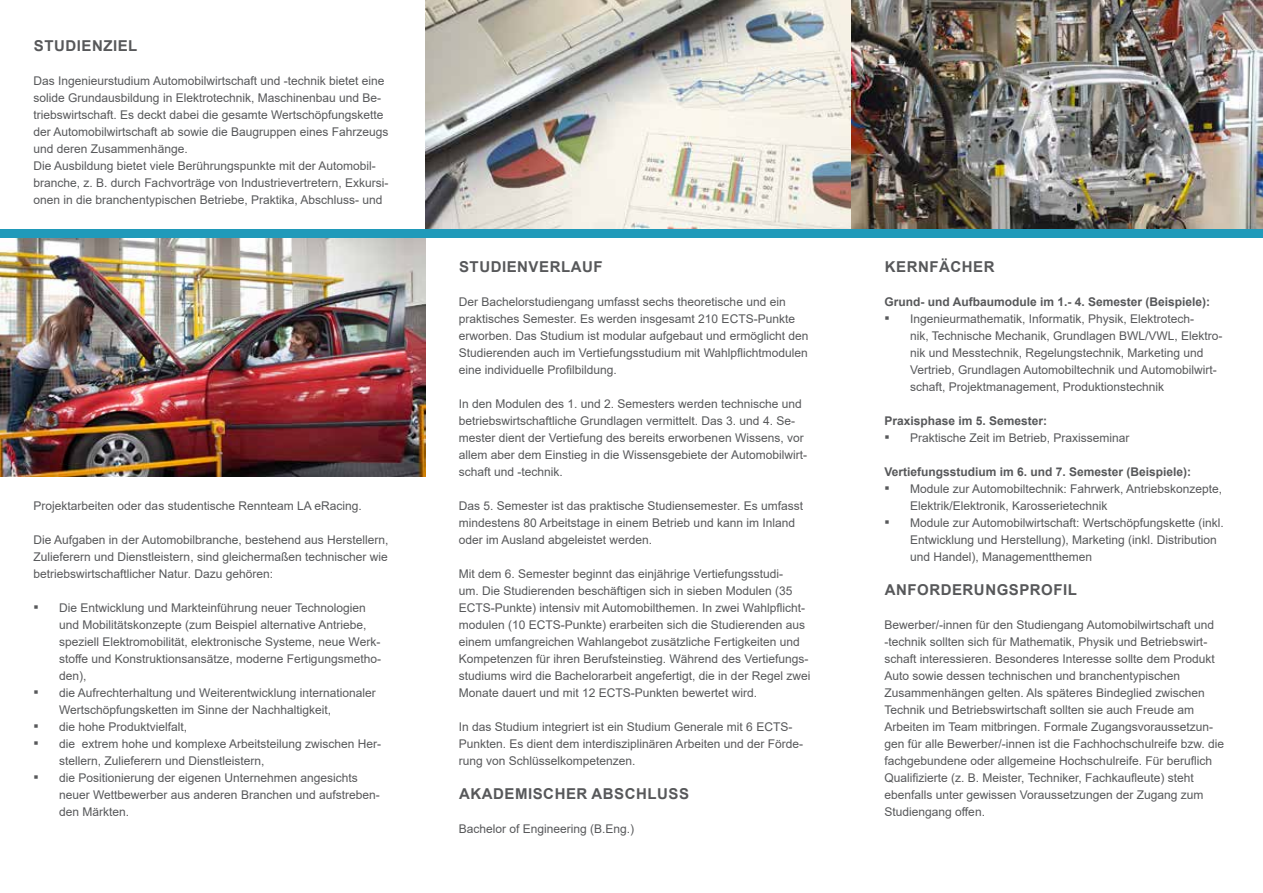
<style>
.page{position:relative;width:1263px;height:893px;background:#fff}
.page>*{position:absolute;margin:0;border:0;box-sizing:border-box;transform-origin:0 0}
.t1{font:700 15px "Arial";letter-spacing:.035em;color:#57585a}
.t2{font:12px/17px "Arial";color:#57585a}
.t3{font:700 12px "Arial";color:#57585a}
.s1{font-size:15px}
</style>
<div class="page">
<img style="left:0;top:238px;width:425px;height:238px">
<img style="left:425px;top:0;width:838px;height:230px">
<div style="left:0;top:230px;width:1263px;height:8px;background:#209aba"></div>
<p class="t1" style="left:34px;top:35px;width:105px">STUDIENZIEL</p>
<p class="t2" style="left:34px;top:72px;width:356px">Das Ingenieurstudium Automobilwirtschaft und -technik bietet eine solide Grundausbildung in Elektrotechnik, Maschinenbau und Be&shy;triebswirtschaft. Es deckt dabei die gesamte Wertschöpfungskette der Automobilwirtschaft ab sowie die Baugruppen eines Fahrzeugs und deren Zusammenhänge.<br>Die Ausbildung bietet viele Berührungspunkte mit der Automobil&shy;branche, z. B. durch Fachvorträge von Industrievertretern, Exkursi&shy;onen in die branchentypischen Betriebe, Praktika, Abschluss- und</p>
<p class="t2" style="left:34px;top:497px;width:330px">Projektarbeiten oder das studentische Rennteam LA eRacing.</p>
<p class="t2" style="left:34px;top:531px;width:356px;text-align:justify">Die Aufgaben in der Automobilbranche, bestehend aus Herstellern, Zulieferern und Dienstleistern, sind gleichermaßen technischer wie betriebswirtschaftlicher Natur. Dazu gehören:</p>
<p class="t2" style="left:59px;top:600px;width:323px;text-indent:-26px"><span class="s1">▪</span> Die Entwicklung und Markteinführung neuer Technologien und Mobilitätskonzepte (zum Beispiel alternative Antriebe, speziell Elektromobilität, elektronische Systeme, neue Werk&shy;stoffe und Konstruktionsansätze, moderne Fertigungsmetho&shy;den),</p>
<p class="t2" style="left:59px;top:685px;width:318px;text-indent:-26px"><span class="s1">▪</span> die Aufrechterhaltung und Weiterentwicklung internationaler<br>Wertschöpfungsketten im Sinne der Nachhaltigkeit,</p>
<p class="t2" style="left:34px;top:719px;width:155px"><span class="s1">▪</span> die hohe Produktvielfalt,</p>
<p class="t2" style="left:59px;top:736px;width:324px;text-indent:-26px"><span class="s1">▪</span> die extrem hohe und komplexe Arbeitsteilung zwischen Her&shy;stellern, Zulieferern und Dienstleistern,</p>
<p class="t2" style="left:59px;top:770px;width:322px;text-indent:-26px"><span class="s1">▪</span> die Positionierung der eigenen Unternehmen angesichts neuer Wettbewerber aus anderen Branchen und aufstreben&shy;den Märkten.</p>
<p class="t1" style="left:459px;top:256px;width:145px">STUDIENVERLAUF</p>
<p class="t2" style="left:459px;top:293px;width:351px">Der Bachelorstudiengang umfasst sechs theoretische und ein praktisches Semester. Es werden insgesamt 210 ECTS-Punkte erworben. Das Studium ist modular aufgebaut und ermöglicht den Studierenden auch im Vertiefungsstudium mit Wahlpflichtmodulen eine individuelle Profilbildung.</p>
<p class="t2" style="left:459px;top:395px;width:350px">In den Modulen des 1. und 2. Semesters werden technische und betriebswirtschaftliche Grundlagen vermittelt. Das 3. und 4. Se&shy;mester dient der Vertiefung des bereits erworbenen Wissens, vor allem aber dem Einstieg in die Wissensgebiete der Automobilwirt&shy;schaft und -technik.</p>
<p class="t2" style="left:459px;top:497px;width:346px">Das 5. Semester ist das praktische Studiensemester. Es umfasst mindestens 80 Arbeitstage in einem Betrieb und kann im Inland oder im Ausland abgeleistet werden.</p>
<p class="t2" style="left:459px;top:565px;width:353px">Mit dem 6. Semester beginnt das einjährige Vertiefungsstudi-<br>um. Die Studierenden beschäftigen sich in sieben Modulen (35<br>ECTS-Punkte) intensiv mit Automobilthemen. In zwei Wahlpflicht&shy;modulen (10 ECTS-Punkte) erarbeiten sich die Studierenden aus einem umfangreichen Wahlangebot zusätzliche Fertigkeiten und Kompetenzen für ihren Berufsteinstieg. Während des Vertiefungs&shy;studiums wird die Bachelorarbeit angefertigt, die in der Regel zwei Monate dauert und mit 12 ECTS-Punkten bewertet wird.</p>
<p class="t2" style="left:459px;top:719px;width:346px">In das Studium integriert ist ein Studium Generale mit 6 ECTS-<br>Punkten. Es dient dem interdisziplinären Arbeiten und der Förde&shy;rung von Schlüsselkompetenzen.</p>
<p class="t1" style="left:459px;top:784px;width:231px">AKADEMISCHER ABSCHLUSS</p>
<p class="t2" style="left:459px;top:821px;width:177px">Bachelor of Engineering (B.Eng.)</p>
<p class="t1" style="left:885px;top:256px;width:111px">KERNFÄCHER</p>
<p class="t3" style="left:884px;top:293px;width:327px">Grund- und Aufbaumodule im 1.- 4. Semester (Beispiele):</p>
<p class="t2" style="left:910px;top:310px;width:314px;text-indent:-26px"><span class="s1">▪</span> Ingenieurmathematik, Informatik, Physik, Elektrotech-<br>nik, Technische Mechanik, Grundlagen BWL/VWL, Elektro&shy;nik und Messtechnik, Regelungstechnik, Marketing und Vertrieb, Grundlagen Automobiltechnik und Automobilwirt&shy;schaft, Projektmanagement, Produktionstechnik</p>
<p class="t3" style="left:884px;top:413px;width:164px">Praxisphase im 5. Semester:</p>
<p class="t2" style="left:884px;top:429px;width:246px"><span class="s1">▪</span> Praktische Zeit im Betrieb, Praxisseminar</p>
<p class="t3" style="left:884px;top:464px;width:308px">Vertiefungsstudium im 6. und 7. Semester (Beispiele):</p>
<p class="t2" style="left:910px;top:480px;width:314px;text-indent:-26px"><span class="s1">▪</span> Module zur Automobiltechnik: Fahrwerk, Antriebskonzepte,<br>Elektrik/Elektronik, Karosserietechnik</p>
<p class="t2" style="left:910px;top:514px;width:315px;text-indent:-26px"><span class="s1">▪</span> Module zur Automobilwirtschaft: Wertschöpfungskette (inkl.<br>Entwicklung und Herstellung), Marketing (inkl. Distribution und Handel), Managementthemen</p>
<p class="t1" style="left:885px;top:579px;width:194px">ANFORDERUNGSPROFIL</p>
<p class="t2" style="left:884px;top:617px;width:341px">Bewerber/-innen für den Studiengang Automobilwirtschaft und -technik sollten sich für Mathematik, Physik und Betriebswirt&shy;schaft interessieren. Besonderes Interesse sollte dem Produkt Auto sowie dessen technischen und branchentypischen Zusammenhängen gelten. Als späteres Bindeglied zwischen Technik und Betriebswirtschaft sollten sie auch Freude am Arbeiten im Team mitbringen. Formale Zugangsvoraussetzun&shy;gen für alle Bewerber/-innen ist die Fachhochschulreife bzw. die fachgebundene oder allgemeine Hochschulreife. Für beruflich Qualifizierte (z. B. Meister, Techniker, Fachkaufleute) steht ebenfalls unter gewissen Voraussetzungen der Zugang zum Studiengang offen.</p>
</div>
